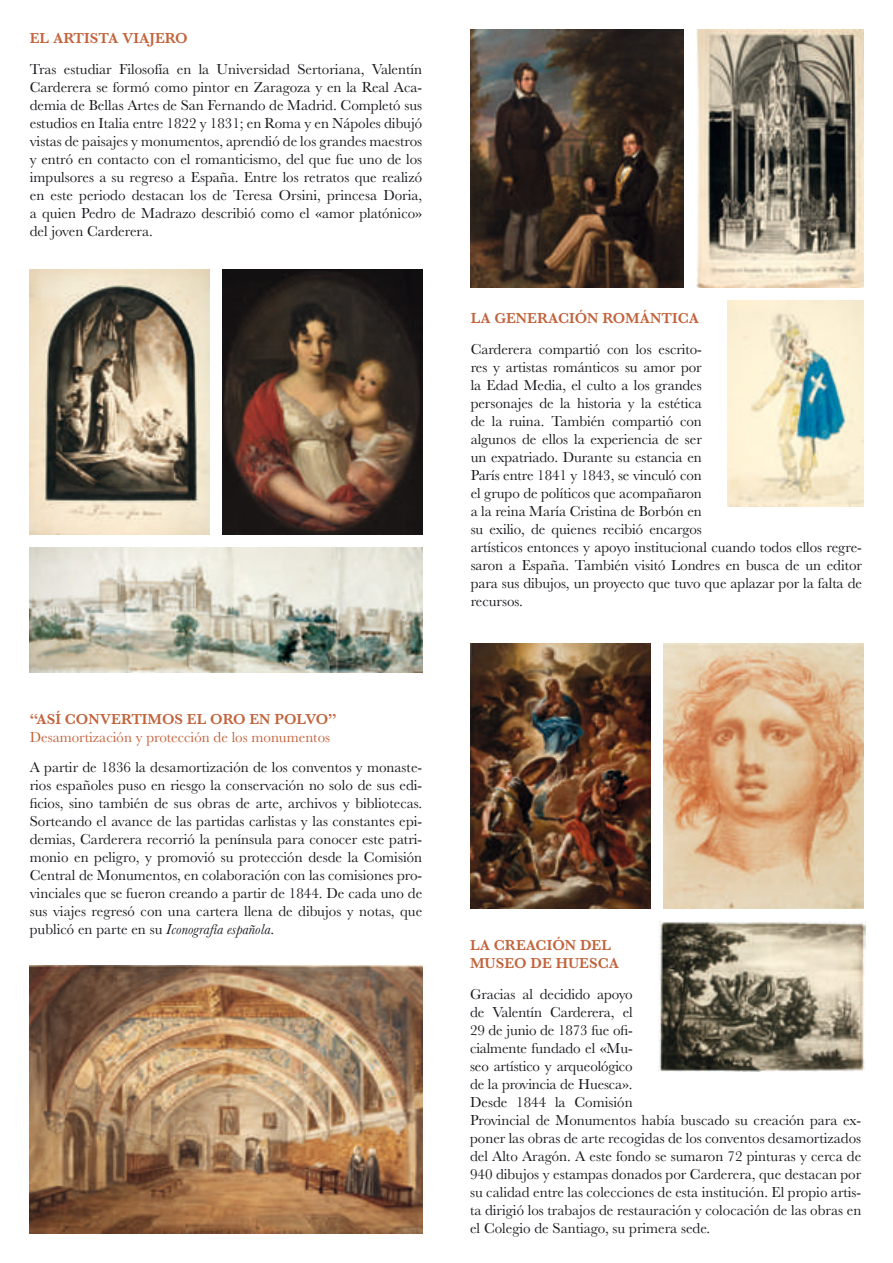
<style>
.page{position:relative;width:893px;height:1263px;background:#fff}
.page>*{position:absolute;margin:0;border:0;box-sizing:border-box;transform-origin:0 0}
.t1{font:15px/18px "Baskerville";letter-spacing:-.005em;color:#1a171c;text-align:justify}
.t2{font:600 15px/18px "Baskerville";color:#c2623a}
.t3{font:15px "Baskerville";color:#c2623a}
.s1{font-style:italic}
</style>
<div class="page">
<img style="left:30px;top:270px;width:180px;height:265px">
<img style="left:30px;top:965px;width:392px;height:268px">
<img style="left:471px;top:30px;width:212px;height:258px">
<img style="left:30px;top:547px;width:392px;height:125px">
<img style="left:222px;top:270px;width:200px;height:265px">
<img style="left:470px;top:643px;width:180px;height:265px">
<img style="left:658px;top:921px;width:207px;height:150px">
<img style="left:663px;top:643px;width:200px;height:265px">
<img style="left:696px;top:30px;width:167px;height:258px">
<img style="left:727px;top:300px;width:136px;height:207px">
<p class="t2" style="left:30px;top:29px;width:160px">EL ARTISTA VIAJERO</p>
<p class="t1" style="left:30px;top:60px;width:394px">Tras estudiar Filosofía en la Universidad Sertoriana, Valentín Carderera se formó como pintor en Zaragoza y en la Real Aca&shy;demia de Bellas Artes de San Fernando de Madrid. Completó sus estudios en Italia entre 1822 y 1831; en Roma y en Nápoles dibujó vistas de paisajes y monumentos, aprendió de los grandes maestros y entró en contacto con el romanticismo, del que fue uno de los impulsores a su regreso a España. Entre los retratos que realizó en este periodo destacan los de Teresa Orsini, princesa Doria, a quien Pedro de Madrazo describió como el «amor platónico» del joven Carderera.</p>
<p class="t2" style="left:30px;top:710px;width:308px">“ASÍ CONVERTIMOS EL ORO EN POLVO”</p>
<p class="t3" style="left:30px;top:727px;width:302px">Desamortización y protección de los monumentos</p>
<p class="t1" style="left:30px;top:759px;width:394px">A partir de 1836 la desamortización de los conventos y monaste&shy;rios españoles puso en riesgo la conservación no solo de sus edi&shy;ficios, sino también de sus obras de arte, archivos y bibliotecas.<br>Sorteando el avance de las partidas carlistas y las constantes epi&shy;demias, Carderera recorrió la península para conocer este patri&shy;monio en peligro, y promovió su protección desde la Comisión Central de Monumentos, en colaboración con las comisiones pro&shy;vinciales que se fueron creando a partir de 1844. De cada uno de sus viajes regresó con una cartera llena de dibujos y notas, que publicó en parte en su <span class="s1">Iconografía española</span>.</p>
<p class="t2" style="left:471px;top:309px;width:230px">LA GENERACIÓN ROMÁNTICA</p>
<p class="t1" style="left:471px;top:341px;width:393px;text-align:left">Carderera compartió con los escrito-<br>res y artistas románticos su amor por<br>la Edad Media, el culto a los grandes<br>personajes de la historia y la estética<br>de la ruina. También compartió con<br>algunos de ellos la experiencia de ser<br>un expatriado. Durante su estancia en<br>París entre 1841 y 1843, se vinculó con<br>el grupo de políticos que acompañaron<br>a la reina María Cristina de Borbón en<br>su exilio, de quienes recibió encargos<br>artísticos entonces y apoyo institucional cuando todos ellos regre&shy;saron a España. También visitó Londres en busca de un editor para sus dibujos, un proyecto que tuvo que aplazar por la falta de recursos.</p>
<p class="t2" style="left:470px;top:936px;width:151px">LA CREACIÓN DEL<br>MUSEO DE HUESCA</p>
<p class="t1" style="left:470px;top:985px;width:393px;text-align:left">Gracias al decidido apoyo<br>de Valentín Carderera, el<br>29 de junio de 1873 fue ofi-<br>cialmente fundado el «Mu-<br>seo artístico y arqueológico<br>de la provincia de Huesca».<br>Desde 1844 la Comisión<br>Provincial de Monumentos había buscado su creación para ex&shy;poner las obras de arte recogidas de los conventos desamortizados del Alto Aragón. A este fondo se sumaron 72 pinturas y cerca de 940 dibujos y estampas donados por Carderera, que destacan por su calidad entre las colecciones de esta institución. El propio artis&shy;ta dirigió los trabajos de restauración y colocación de las obras en el Colegio de Santiago, su primera sede.</p>
</div>
